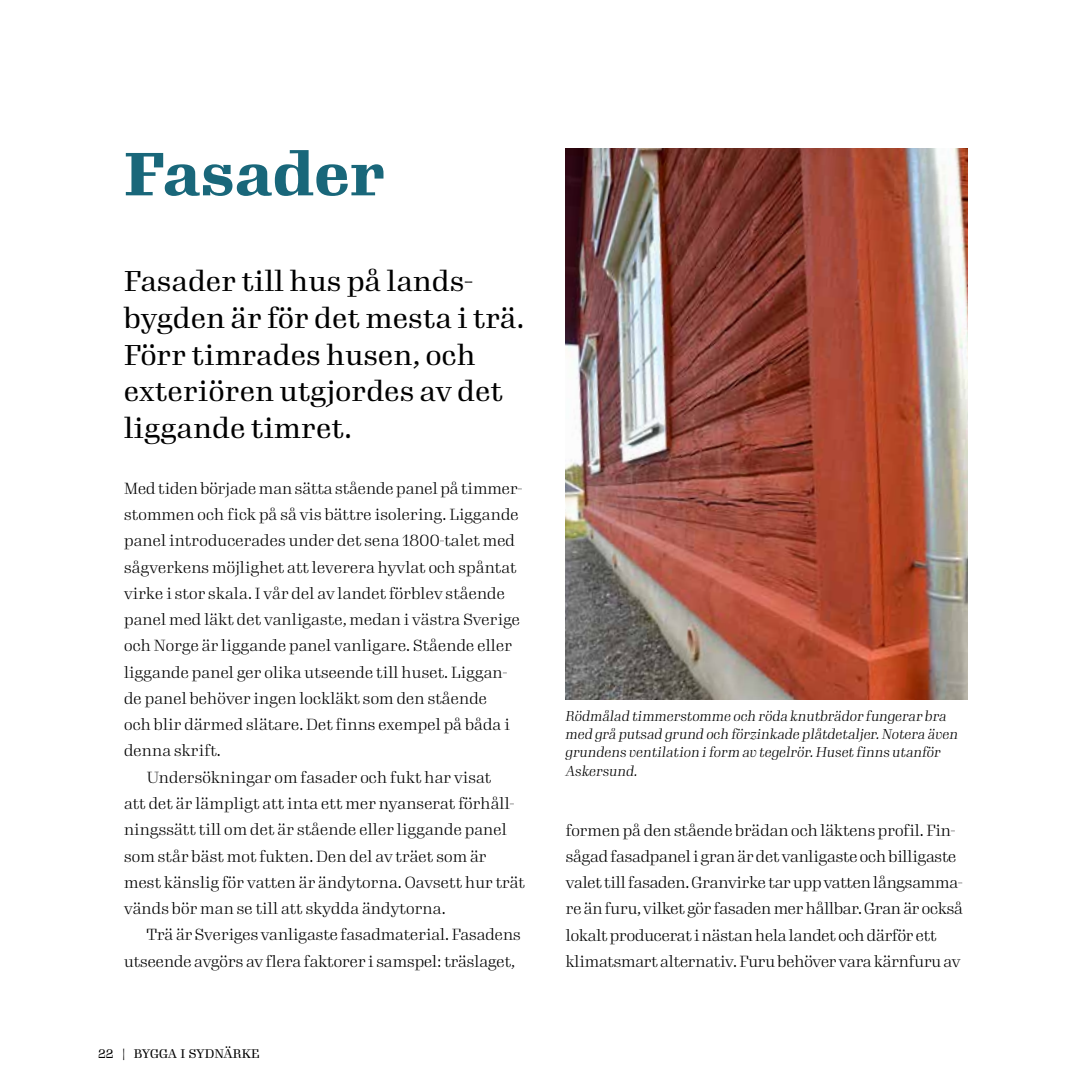
<style>
.page{position:relative;width:1092px;height:1092px;background:#fff}
.page>*{position:absolute;margin:0;border:0;box-sizing:border-box;transform-origin:0 0}
.t1{font:700 59.5px "Gimlet Display";letter-spacing:.02em;color:#19677a}
.t2{font:28px/36.8px "Gimlet Display";letter-spacing:.02em;color:#000}
.t3{font:300 15.75px "Gimlet Display";letter-spacing:.01em;color:#000}
.t4{font:300 15.75px/26.2px "Gimlet Display";letter-spacing:-.01em;color:#000}
.t5{font:italic 300 14px/18.4px "Gimlet Display";letter-spacing:.01em;color:#000}
.t6{font:12.25px "Gimlet Display";color:#000}
</style>
<div class="page">
<img style="left:566px;top:149px;width:401px;height:550px">
<h1 class="t1" style="left:124px;top:133px;width:262px">Fasader</h1>
<h2 class="t2" style="left:124px;top:261px;width:401px">Fasader till hus på lands&shy;bygden är för det mesta i trä.<br>Förr timrades husen, och exteriören utgjordes av det liggande timret.</h2>
<p class="t3" style="left:124px;top:477px;width:399px">Med tiden började man sätta stående panel på timmer-</p>
<p class="t3" style="left:124px;top:503px;width:396px">stommen och fick på så vis bättre isolering. Liggande</p>
<p class="t3" style="left:124px;top:530px;width:392px">panel introducerades under det sena 1800-talet med</p>
<p class="t3" style="left:124px;top:556px;width:394px">sågverkens möjlighet att leverera hyvlat och spåntat</p>
<p class="t3" style="left:124px;top:582px;width:382px">virke i stor skala. I vår del av landet förblev stående</p>
<p class="t3" style="left:124px;top:608px;width:397px">panel med läkt det vanligaste, medan i västra Sverige</p>
<p class="t3" style="left:124px;top:635px;width:389px">och Norge är liggande panel vanligare. Stående eller</p>
<p class="t3" style="left:124px;top:661px;width:384px">liggande panel ger olika utseende till huset. Liggan-</p>
<p class="t3" style="left:124px;top:687px;width:364px">de panel behöver ingen lockläkt som den stående</p>
<p class="t3" style="left:124px;top:713px;width:387px">och blir därmed slätare. Det finns exempel på båda i</p>
<p class="t3" style="left:124px;top:740px;width:98px">denna skrift.</p>
<p class="t3" style="left:147px;top:766px;width:346px">Undersökningar om fasader och fukt har visat</p>
<p class="t3" style="left:124px;top:792px;width:392px">att det är lämpligt att inta ett mer nyanserat förhåll-</p>
<p class="t3" style="left:124px;top:818px;width:384px">ningssätt till om det är stående eller liggande panel</p>
<p class="t3" style="left:124px;top:845px;width:364px">som står bäst mot fukten. Den del av träet som är</p>
<p class="t3" style="left:124px;top:871px;width:402px">mest känslig för vatten är ändytorna. Oavsett hur trät</p>
<p class="t3" style="left:124px;top:897px;width:323px">vänds bör man se till att skydda ändytorna.</p>
<p class="t3" style="left:146px;top:923px;width:375px">Trä är Sveriges vanligaste fasadmaterial. Fasadens</p>
<p class="t3" style="left:124px;top:950px;width:392px">utseende avgörs av flera faktorer i samspel: träslaget,</p>
<p class="t6" style="left:98px;top:1044px;width:163px">22 | BYGGA I SYDNÄRKE</p>
<p class="t5" style="left:566px;top:705px;width:394px">Rödmålad timmerstomme och röda knutbrädor fungerar bra med grå putsad grund och förzinkade plåtdetaljer. Notera även grundens ventilation i form av tegelrör. Huset finns utanför Askersund.</p>
<p class="t4" style="left:566px;top:816px;width:398px">formen på den stående brädan och läktens profil. Fin&shy;sågad fasadpanel i gran är det vanligaste och billigaste valet till fasaden. Granvirke tar upp vatten långsamma&shy;re än furu, vilket gör fasaden mer hållbar. Gran är också lokalt producerat i nästan hela landet och därför ett klimatsmart alternativ. Furu behöver vara kärnfuru av</p>
</div>
